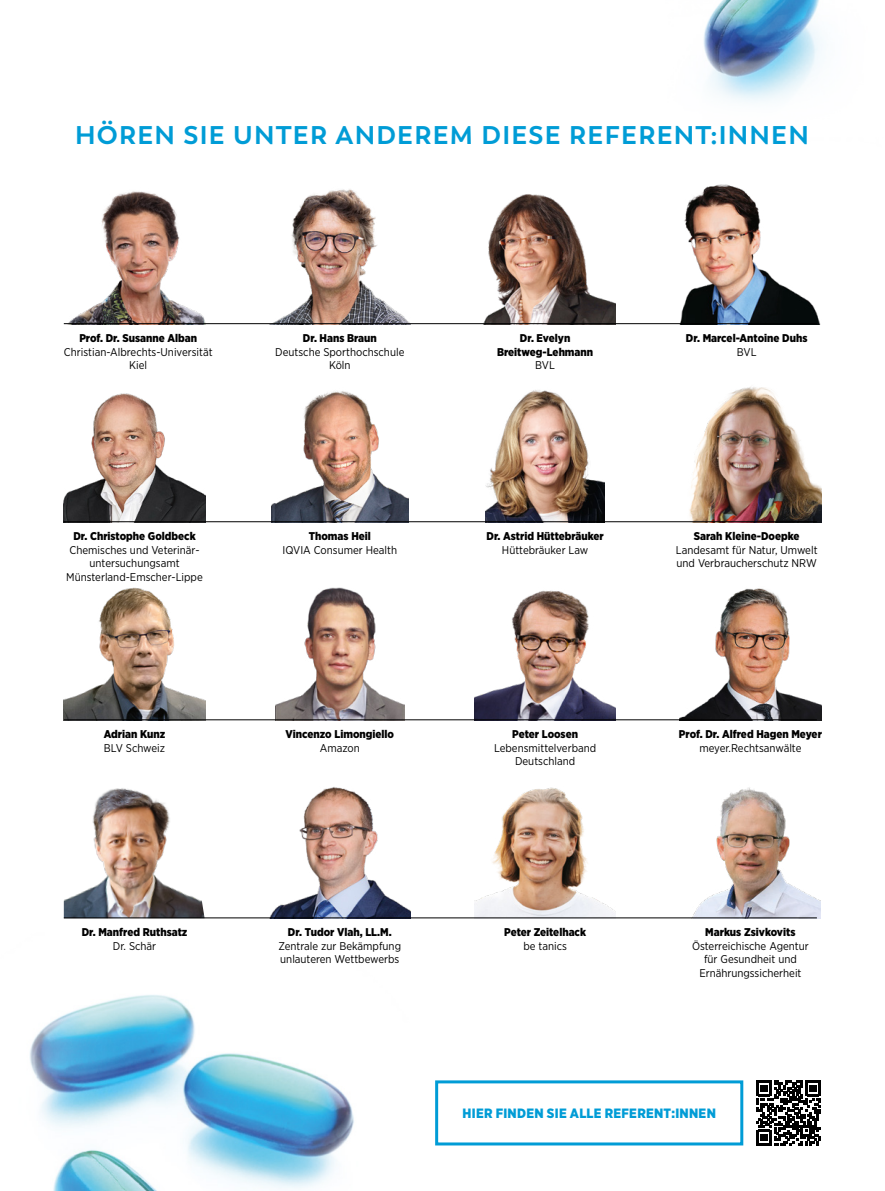
<style>
.page{position:relative;width:885px;height:1191px;background:#fff}
.page>*{position:absolute;margin:0;border:0;box-sizing:border-box;transform-origin:0 0}
.t1{font:700 25.5px "Trenda";letter-spacing:.05em;color:#009cd6}
.t2{font:900 13.5px "Gotham Narrow";letter-spacing:.02em;color:#009cd6}
.t3{font:11.25px/13.5px "Gotham Narrow";color:#000;text-align:center}
.t4{font:900 11.25px/13.5px "Gotham Narrow";color:#000;text-align:center}
</style>
<div class="page">
<img style="left:703px;top:0;width:119px;height:102px">
<img style="left:30px;top:995px;width:324px;height:196px">
<img style="left:483px;top:194px;width:132px;height:129px">
<img style="left:271px;top:391px;width:137px;height:130px">
<img style="left:64px;top:587px;width:141px;height:132px">
<img style="left:270px;top:787px;width:140px;height:130px">
<img style="left:680px;top:184px;width:141px;height:140px">
<img style="left:689px;top:387px;width:132px;height:135px">
<img style="left:474px;top:590px;width:141px;height:129px">
<img style="left:692px;top:787px;width:128px;height:131px">
<img style="left:68px;top:191px;width:137px;height:132px">
<img style="left:64px;top:393px;width:141px;height:128px">
<img style="left:273px;top:189px;width:137px;height:134px">
<img style="left:485px;top:390px;width:119px;height:131px">
<img style="left:275px;top:587px;width:129px;height:132px">
<img style="left:474px;top:787px;width:141px;height:130px">
<img style="left:679px;top:588px;width:142px;height:132px">
<img style="left:64px;top:788px;width:140px;height:129px">
<div style="left:435px;top:1080px;width:308px;height:65px;border:3px solid #009cd6"></div>
<svg style="left:756px;top:1080px;width:64px;height:65px"></svg>
<hr style="left:64px;top:323px;width:752px;height:1px;background:#000">
<hr style="left:64px;top:521px;width:752px;height:1px;background:#000">
<hr style="left:64px;top:719px;width:752px;height:1px;background:#000">
<hr style="left:64px;top:917px;width:752px;height:1px;background:#000">
<h1 class="t1" style="left:75px;top:119px;width:735px">HÖREN SIE UNTER ANDEREM DIESE REFERENT:INNEN</h1>
<p class="t4" style="left:79px;top:331px;width:119px">Prof. Dr. Susanne Alban</p>
<p class="t3" style="left:64px;top:344px;width:150px">Christian-Albrechts-Universität<br>Kiel</p>
<p class="t4" style="left:303px;top:331px;width:75px">Dr. Hans Braun</p>
<p class="t3" style="left:275px;top:344px;width:131px">Deutsche Sporthochschule<br>Köln</p>
<p class="t4" style="left:497px;top:331px;width:98px">Dr. Evelyn<br>Breitweg-Lehmann</p>
<p class="t3" style="left:535px;top:358px;width:21px">BVL</p>
<p class="t4" style="left:686px;top:331px;width:123px">Dr. Marcel-Antoine Duhs</p>
<p class="t3" style="left:736px;top:344px;width:21px">BVL</p>
<p class="t4" style="left:73px;top:529px;width:124px">Dr. Christophe Goldbeck</p>
<p class="t3" style="left:66px;top:543px;width:138px">Chemisches und Veterinär‑ untersuchungsamt<br>Münsterland-Emscher-Lippe</p>
<p class="t4" style="left:309px;top:529px;width:64px">Thomas Heil</p>
<p class="t3" style="left:282px;top:543px;width:116px">IQVIA Consumer Health</p>
<p class="t4" style="left:486px;top:529px;width:119px">Dr. Astrid Hüttebräuker</p>
<p class="t3" style="left:502px;top:543px;width:88px">Hüttebräuker Law</p>
<p class="t4" style="left:693px;top:529px;width:107px">Sarah Kleine-Doepke</p>
<p class="t3" style="left:675px;top:543px;width:143px;text-align:left">Landesamt für Natur, Umwelt und Verbraucherschutz NRW</p>
<p class="t4" style="left:104px;top:727px;width:63px">Adrian Kunz</p>
<p class="t3" style="left:104px;top:740px;width:63px">BLV Schweiz</p>
<p class="t4" style="left:285px;top:727px;width:110px">Vincenzo Limongiello</p>
<p class="t3" style="left:320px;top:740px;width:42px">Amazon</p>
<p class="t4" style="left:512px;top:727px;width:67px">Peter Loosen</p>
<p class="t3" style="left:494px;top:740px;width:104px">Lebensmittelverband<br>Deutschland</p>
<p class="t4" style="left:679px;top:727px;width:144px">Prof. Dr. Alfred Hagen Meyer</p>
<p class="t3" style="left:699px;top:740px;width:104px">meyer.Rechtsanwälte</p>
<p class="t4" style="left:82px;top:925px;width:107px">Dr. Manfred Ruthsatz</p>
<p class="t3" style="left:113px;top:938px;width:45px">Dr. Schär</p>
<p class="t4" style="left:288px;top:925px;width:105px">Dr. Tudor Vlah, LL.M.</p>
<p class="t3" style="left:278px;top:939px;width:124px;text-align:left">Zentrale zur Bekämpfung unlauteren Wettbewerbs</p>
<p class="t4" style="left:504px;top:925px;width:83px">Peter Zeitelhack</p>
<p class="t3" style="left:523px;top:939px;width:45px">be tanics</p>
<p class="t4" style="left:705px;top:925px;width:92px">Markus Zsivkovits</p>
<p class="t3" style="left:692px;top:939px;width:118px">Österreichische Agentur für Gesundheit und<br>Ernährungssicherheit</p>
<p class="t2" style="left:462px;top:1104px;width:255px">HIER FINDEN SIE ALLE REFERENT:INNEN</p>
</div>
